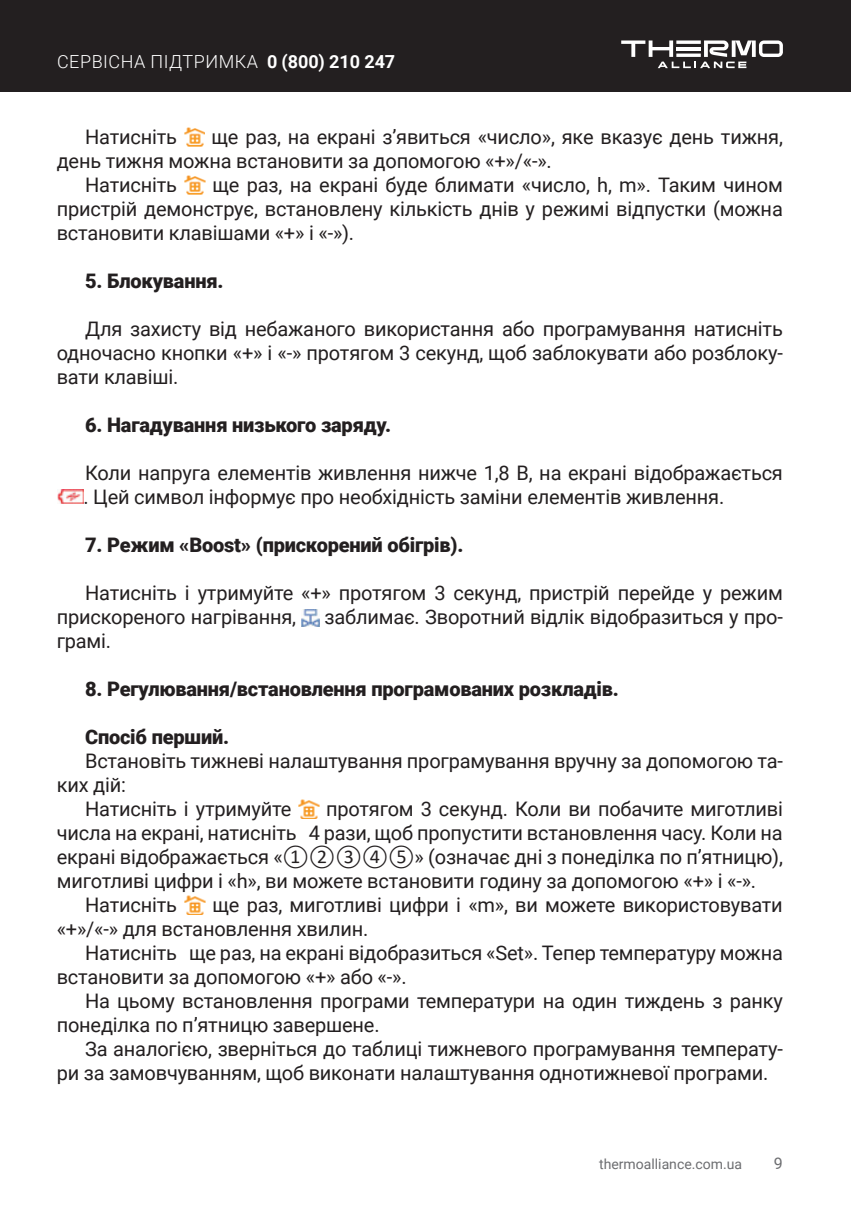
<style>
.page{position:relative;width:851px;height:1214px;background:#fff}
.page>*{position:absolute;margin:0;border:0;box-sizing:border-box;transform-origin:0 0}
.t1{font:20px/24px "Roboto";letter-spacing:-.01em;color:#231f20}
.t2{font:900 20px "Roboto";letter-spacing:-.01em;color:#231f20}
.t3{font:300 18px "Roboto";letter-spacing:.03em;color:#fff}
.t4{font:16px "Roboto";color:#6c6d70}
.t5{font:14px "Roboto";color:#6c6d70}
.s1{font-weight:700}
.s2{font-family:"Calibri"}
</style>
<div class="page">
<div style="left:0;top:0;width:850px;height:91px;background:#231f20"></div>
<svg style="left:621px;top:40px;width:161px;height:28px"></svg>
<img style="left:184px;top:127px;width:21px;height:19px">
<img style="left:185px;top:175px;width:20px;height:19px">
<img style="left:57px;top:489px;width:27px;height:14px">
<img style="left:302px;top:609px;width:17px;height:17px">
<img style="left:299px;top:799px;width:20px;height:19px">
<img style="left:185px;top:895px;width:20px;height:19px">
<p class="t3" style="left:57px;top:49px;width:339px">СЕРВІСНА ПІДТРИМКА <span class="s1">0 (800) 210 247</span></p>
<p class="t1" style="left:85px;top:124px;width:93px">Натисніть</p>
<p class="t1" style="left:211px;top:124px;width:573px">ще раз, на екрані з’явиться «число», яке вказує день тижня,</p>
<p class="t1" style="left:57px;top:148px;width:496px">день тижня можна встановити за допомогою «+»/«-».</p>
<p class="t1" style="left:85px;top:172px;width:93px">Натисніть</p>
<p class="t1" style="left:57px;top:172px;width:727px;text-align:justify;text-indent:156px">ще раз, на екрані буде блимати «число, h, m». Таким чином пристрій демонструє, встановлену кількість днів у режимі відпустки (можна встановити клавішами «+» і «-»).</p>
<p class="t2" style="left:85px;top:266px;width:140px">5. Блокування.</p>
<p class="t1" style="left:57px;top:316px;width:727px;text-align:justify;text-indent:28px">Для захисту від небажаного використання або програмування натисніть одночасно кнопки «+» і «-» протягом 3 секунд, щоб заблокувати або розблоку&shy;вати клавіші.</p>
<p class="t2" style="left:85px;top:410px;width:307px">6. Нагадування низького заряду.</p>
<p class="t1" style="left:83px;top:460px;width:700px">Коли напруга елементів живлення нижче 1,8 В, на екрані відображається . Цей символ інформує про необхідність заміни елементів живлення.</p>
<p class="t2" style="left:85px;top:530px;width:380px">7. Режим «Boost» (прискорений обігрів).</p>
<p class="t1" style="left:57px;top:580px;width:727px;text-indent:28px">Натисніть і утримуйте «+» протягом 3 секунд, пристрій перейде у режим прискореного нагрівання,</p>
<p class="t1" style="left:324px;top:604px;width:460px">заблимає. Зворотний відлік відобразиться у про-</p>
<p class="t1" style="left:57px;top:628px;width:56px">грамі.</p>
<p class="t2" style="left:85px;top:674px;width:535px">8. Регулювання/встановлення програмованих розкладів.</p>
<p class="t2" style="left:85px;top:722px;width:145px">Спосіб перший.</p>
<p class="t1" style="left:85px;top:748px;width:699px">Встановіть тижневі налаштування програмування вручну за допомогою та-</p>
<p class="t1" style="left:57px;top:772px;width:71px">ких дій:</p>
<p class="t1" style="left:85px;top:796px;width:208px">Натисніть і утримуйте</p>
<p class="t1" style="left:326px;top:796px;width:458px">протягом 3 секунд. Коли ви побачите миготливі</p>
<p class="t1" style="left:57px;top:820px;width:727px">числа на екрані, натисніть 4 рази, щоб пропустити встановлення часу. Коли на</p>
<p class="t1" style="left:57px;top:844px;width:727px">екрані відображається «<span class="s2">①②③④⑤</span>» (означає дні з понеділка по п’ятницю),</p>
<p class="t1" style="left:57px;top:868px;width:700px">миготливі цифри і «h», ви можете встановити годину за допомогою «+» і «-».</p>
<p class="t1" style="left:85px;top:892px;width:93px">Натисніть</p>
<p class="t1" style="left:57px;top:892px;width:727px;text-indent:155px">ще раз, миготливі цифри і «m», ви можете використовувати «+»/«-» для встановлення хвилин.</p>
<p class="t1" style="left:57px;top:940px;width:727px;text-indent:28px">Натисніть ще раз, на екрані відобразиться «Set». Тепер температуру можна встановити за допомогою «+» або «-».</p>
<p class="t1" style="left:57px;top:988px;width:727px;text-indent:28px">На цьому встановлення програми температури на один тиждень з ранку понеділка по п’ятницю завершене.</p>
<p class="t1" style="left:57px;top:1036px;width:727px;text-indent:28px">За аналогією, зверніться до таблиці тижневого програмування температу&shy;ри за замовчуванням, щоб виконати налаштування однотижневої програми.</p>
<p class="t5" style="left:599px;top:1154px;width:144px">thermoalliance.com.ua</p>
<p class="t4" style="left:773px;top:1152px;width:10px">9</p>
</div>
